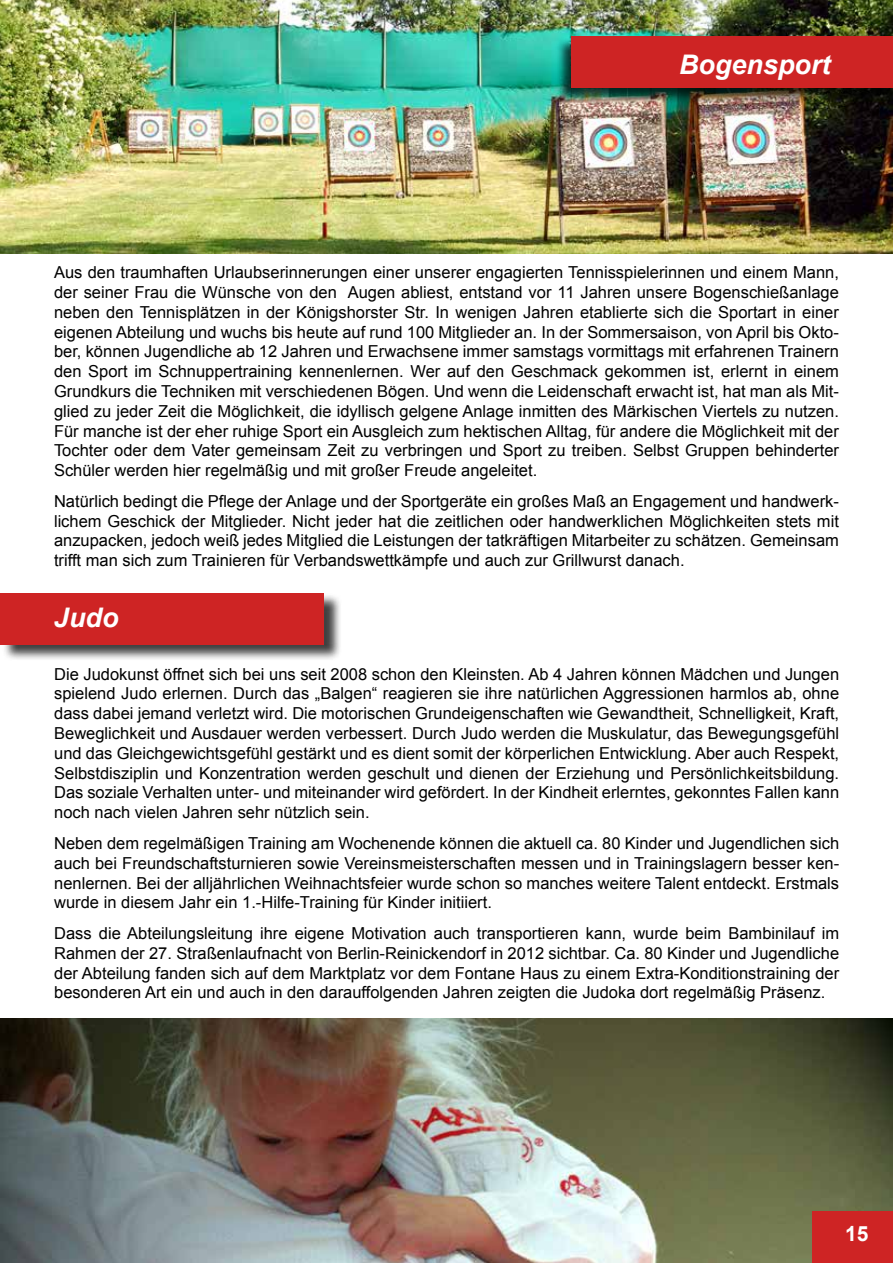
<style>
.page{position:relative;width:893px;height:1263px;background:#fff}
.page>*{position:absolute;margin:0;border:0;box-sizing:border-box;transform-origin:0 0}
.t1{font:italic 700 27px "Arial";color:#fff}
.t2{font:700 21px "Arial";color:#fff}
.t3{font:16.5px/19.8px "Arial";color:#000;text-align:justify}
</style>
<div class="page">
<img style="left:0;top:1018px;width:893px;height:245px">
<img style="left:0;top:0;width:893px;height:253px">
<div style="left:555px;top:36px;width:338px;height:68px;background:#000;opacity:.75"></div>
<div style="left:572px;top:36px;width:321px;height:51px;background:#ce2424"></div>
<div style="left:2px;top:593px;width:340px;height:68px;background:#000;opacity:.75"></div>
<div style="left:0;top:593px;width:323px;height:51px;background:#ce2424"></div>
<div style="left:812px;top:1212px;width:81px;height:51px;background:#ce2424"></div>
<h1 class="t1" style="left:679px;top:46px;width:153px">Bogensport</h1>
<p class="t3" style="left:54px;top:262px;width:786px">Aus den traumhaften Urlaubserinnerungen einer unserer engagierten Tennisspielerinnen und einem Mann, der seiner Frau die Wünsche von den Augen abliest, entstand vor 11 Jahren unsere Bogenschießanlage neben den Tennisplätzen in der Königshorster Str. In wenigen Jahren etablierte sich die Sportart in einer eigenen Abteilung und wuchs bis heute auf rund 100 Mitglieder an. In der Sommersaison, von April bis Okto&shy;ber, können Jugendliche ab 12 Jahren und Erwachsene immer samstags vormittags mit erfahrenen Trainern den Sport im Schnuppertraining kennenlernen. Wer auf den Geschmack gekommen ist, erlernt in einem Grundkurs die Techniken mit verschiedenen Bögen. Und wenn die Leidenschaft erwacht ist, hat man als Mit&shy;glied zu jeder Zeit die Möglichkeit, die idyllisch gelgene Anlage inmitten des Märkischen Viertels zu nutzen.<br>Für manche ist der eher ruhige Sport ein Ausgleich zum hektischen Alltag, für andere die Möglichkeit mit der Tochter oder dem Vater gemeinsam Zeit zu verbringen und Sport zu treiben. Selbst Gruppen behinderter Schüler werden hier regelmäßig und mit großer Freude angeleitet.</p>
<p class="t3" style="left:54px;top:491px;width:786px">Natürlich bedingt die Pflege der Anlage und der Sportgeräte ein großes Maß an Engagement und handwerk&shy;lichem Geschick der Mitglieder. Nicht jeder hat die zeitlichen oder handwerklichen Möglichkeiten stets mit anzupacken, jedoch weiß jedes Mitglied die Leistungen der tatkräftigen Mitarbeiter zu schätzen. Gemeinsam trifft man sich zum Trainieren für Verbandswettkämpfe und auch zur Grillwurst danach.</p>
<h1 class="t1" style="left:54px;top:599px;width:66px">Judo</h1>
<p class="t3" style="left:54px;top:664px;width:786px">Die Judokunst öffnet sich bei uns seit 2008 schon den Kleinsten. Ab 4 Jahren können Mädchen und Jungen spielend Judo erlernen. Durch das „Balgen“ reagieren sie ihre natürlichen Aggressionen harmlos ab, ohne dass dabei jemand verletzt wird. Die motorischen Grundeigenschaften wie Gewandtheit, Schnelligkeit, Kraft, Beweglichkeit und Ausdauer werden verbessert. Durch Judo werden die Muskulatur, das Bewegungsgefühl und das Gleichgewichtsgefühl gestärkt und es dient somit der körperlichen Entwicklung. Aber auch Respekt, Selbstdisziplin und Konzentration werden geschult und dienen der Erziehung und Persönlichkeitsbildung.<br>Das soziale Verhalten unter- und miteinander wird gefördert. In der Kindheit erlerntes, gekonntes Fallen kann noch nach vielen Jahren sehr nützlich sein.</p>
<p class="t3" style="left:54px;top:833px;width:786px">Neben dem regelmäßigen Training am Wochenende können die aktuell ca. 80 Kinder und Jugendlichen sich auch bei Freundschaftsturnieren sowie Vereinsmeisterschaften messen und in Trainingslagern besser ken&shy;nenlernen. Bei der alljährlichen Weihnachtsfeier wurde schon so manches weitere Talent entdeckt. Erstmals wurde in diesem Jahr ein 1.-Hilfe-Training für Kinder initiiert.</p>
<p class="t3" style="left:54px;top:923px;width:786px">Dass die Abteilungsleitung ihre eigene Motivation auch transportieren kann, wurde beim Bambinilauf im Rahmen der 27. Straßenlaufnacht von Berlin-Reinickendorf in 2012 sichtbar. Ca. 80 Kinder und Jugendliche der Abteilung fanden sich auf dem Marktplatz vor dem Fontane Haus zu einem Extra-Konditionstraining der besonderen Art ein und auch in den darauffolgenden Jahren zeigten die Judoka dort regelmäßig Präsenz.</p>
<p class="t2" style="left:845px;top:1219px;width:25px">15</p>
</div>
